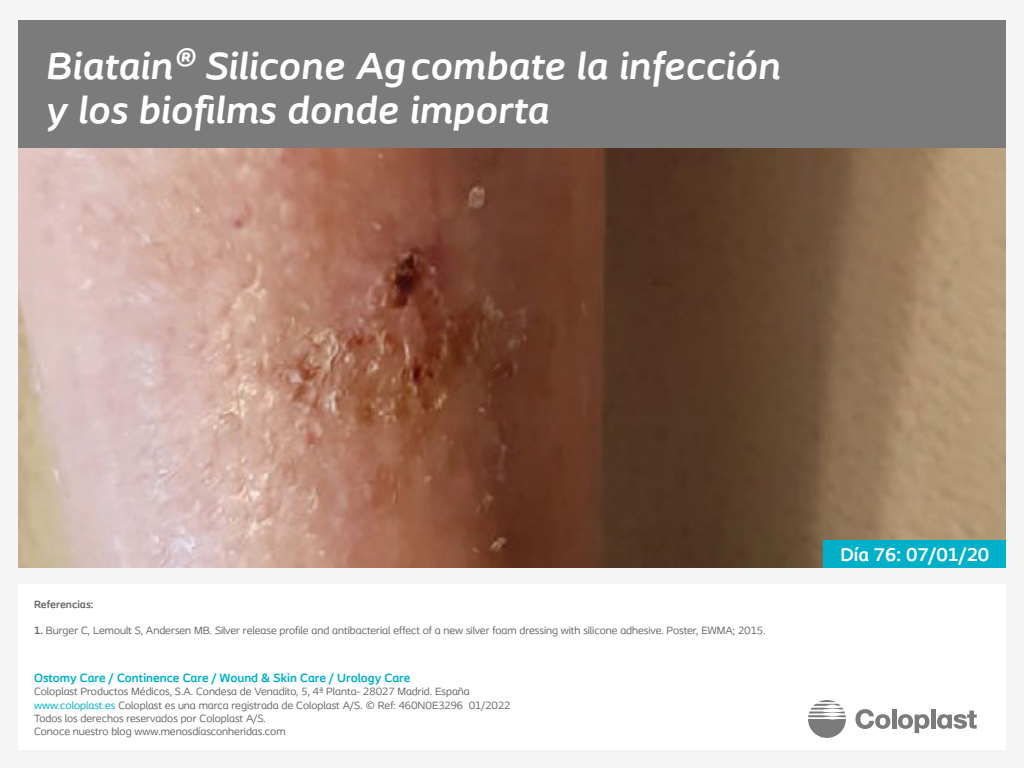
<style>
.page{position:relative;width:1024px;height:768px;background:#f5f5f5}
.page>*{position:absolute;margin:0;border:0;box-sizing:border-box;transform-origin:0 0}
.t1{font:italic 700 39.5px/44.4px "Coloplast";letter-spacing:.01em;color:#fff}
.t2{font:700 19.35px "Coloplast";color:#fff}
.t3{font:700 12.5px "Coloplast";color:#00b0c9}
.t4{font:11px/13.2px "Coloplast";color:#686868}
.t5{font:700 11px "Coloplast";color:#686868}
.s1{font-weight:700}
.s2{color:#00b0c9}
</style>
<div class="page">
<div style="left:18px;top:20px;width:988px;height:140px;background:#7c7b7b"></div>
<img style="left:18px;top:148px;width:988px;height:420px">
<div style="left:18px;top:584px;width:988px;height:166px;background:#fff"></div>
<div style="left:824px;top:540px;width:182px;height:28px;background:#00b0c9"></div>
<svg style="left:855px;top:709px;width:35px;height:20px"></svg>
<hr style="left:892px;top:710px;width:4px;height:19px;background:#7c7b7b">
<hr style="left:931px;top:710px;width:4px;height:19px;background:#7c7b7b">
<svg style="left:898px;top:714px;width:31px;height:19px"></svg>
<svg style="left:937px;top:711px;width:40px;height:18px"></svg>
<svg style="left:808px;top:700px;width:38px;height:38px"></svg>
<h1 class="t1" style="left:46px;top:43px;width:736px">Biatain® Silicone Agcombate la infección y los biofilms donde importa</h1>
<p class="t5" style="left:34px;top:598px;width:61px">Referencias:</p>
<p class="t4" style="left:34px;top:624px;width:733px"><span class="s1">1.</span> Burger C, Lemoult S, Andersen MB. Silver release profile and antibacterial effect of a new silver foam dressing with silicone adhesive. Poster, EWMA; 2015.</p>
<p class="t3" style="left:34px;top:671px;width:378px">Ostomy Care / Continence Care / Wound &amp; Skin Care / Urology Care</p>
<p class="t4" style="left:34px;top:685px;width:478px">Coloplast Productos Médicos, S.A. Condesa de Venadito, 5, 4ª Planta- 28027 Madrid. España <span class="s2">www.coloplast.es</span> Coloplast es una marca registrada de Coloplast A/S. © Ref: 460N0E3296 01/2022<br>Todos los derechos reservados por Coloplast A/S.<br>Conoce nuestro blog www.menosdíasconheridas.com</p>
<h2 class="t2" style="left:840px;top:543px;width:150px">Día 76: 07/01/20</h2>
</div>
